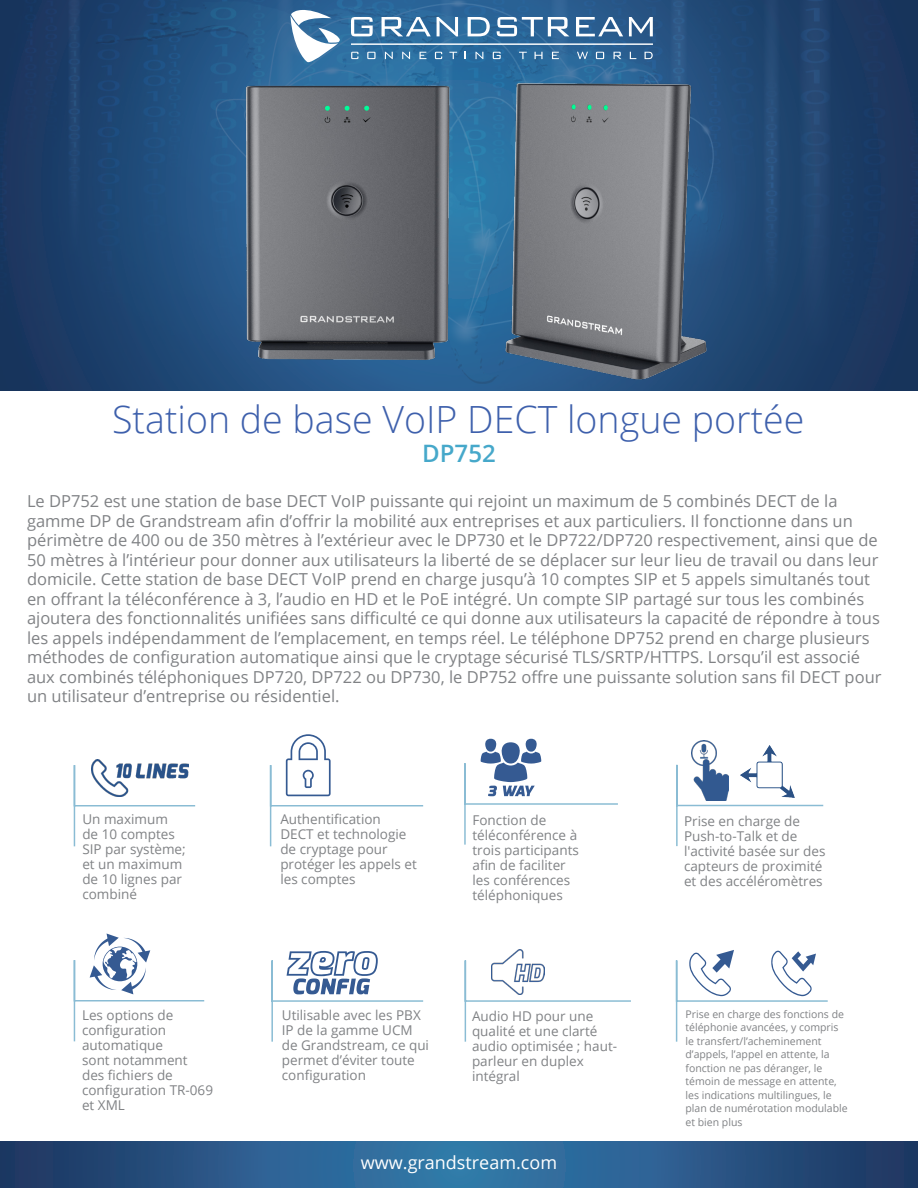
<style>
.page{position:relative;width:918px;height:1188px;background:#fff}
.page>*{position:absolute;margin:0;border:0;box-sizing:border-box;transform-origin:0 0}
.t1{font:300 37.5px "Open Sans";color:#3e60ac}
.t2{font:600 24px "Open Sans";color:#46a8ca}
.t3{font:18px "Open Sans";color:#fff}
.t4{font:16.5px/19.5px "Open Sans";color:#808285}
.t5{font:13.5px/15px "Open Sans";color:#808285}
.t6{font:10.5px/13.5px "Open Sans";color:#808285}
</style>
<div class="page">
<img style="left:0;top:0;width:918px;height:391px">
<svg style="left:291px;top:10px;width:49px;height:38px"></svg>
<svg style="left:351px;top:17px;width:22px;height:19px"></svg>
<svg style="left:382px;top:17px;width:49px;height:19px"></svg>
<svg style="left:437px;top:17px;width:21px;height:19px"></svg>
<svg style="left:468px;top:17px;width:22px;height:19px"></svg>
<svg style="left:497px;top:17px;width:72px;height:19px"></svg>
<svg style="left:576px;top:17px;width:47px;height:19px"></svg>
<svg style="left:629px;top:17px;width:24px;height:19px"></svg>
<svg style="left:476px;top:52px;width:7px;height:7px"></svg>
<svg style="left:493px;top:52px;width:8px;height:7px"></svg>
<svg style="left:519px;top:52px;width:8px;height:7px"></svg>
<svg style="left:535px;top:52px;width:8px;height:7px"></svg>
<svg style="left:552px;top:52px;width:7px;height:7px"></svg>
<svg style="left:645px;top:52px;width:8px;height:7px"></svg>
<svg style="left:596px;top:52px;width:8px;height:7px"></svg>
<svg style="left:614px;top:52px;width:7px;height:7px"></svg>
<svg style="left:630px;top:52px;width:6px;height:7px"></svg>
<svg style="left:577px;top:52px;width:11px;height:7px"></svg>
<hr style="left:351px;top:44px;width:302px;height:1px;background:#fff">
<svg style="left:0;top:1142px;width:918px;height:46px;background:#295988"></svg>
<svg style="left:73px;top:764px;width:123px;height:83px"></svg>
<svg style="left:464px;top:960px;width:167px;height:82px"></svg>
<img style="left:92px;top:760px;width:97px;height:36px">
<svg style="left:269px;top:734px;width:155px;height:113px"></svg>
<div style="left:485px;top:739px;width:12px;height:13px;background:#355a92;border-radius:50%"></div>
<div style="left:525px;top:739px;width:12px;height:13px;background:#355a92;border-radius:50%"></div>
<svg style="left:464px;top:742px;width:154px;height:103px"></svg>
<svg style="left:73px;top:934px;width:132px;height:108px"></svg>
<svg style="left:271px;top:951px;width:153px;height:91px"></svg>
<svg style="left:675px;top:950px;width:153px;height:92px"></svg>
<img style="left:491px;top:950px;width:54px;height:44px">
<img style="left:216px;top:48px;width:252px;height:315px">
<svg style="left:676px;top:764px;width:148px;height:83px"></svg>
<img style="left:691px;top:740px;width:38px;height:60px">
<img style="left:741px;top:745px;width:53px;height:52px">
<img style="left:495px;top:79px;width:252px;height:312px">
<p class="t1" style="left:112px;top:394px;width:694px">Station de base VoIP DECT longue portée</p>
<p class="t2" style="left:422px;top:437px;width:75px">DP752</p>
<p class="t4" style="left:27px;top:491px;width:856px">Le DP752 est une station de base DECT VoIP puissante qui rejoint un maximum de 5 combinés DECT de la gamme DP de Grandstream afin d’offrir la mobilité aux entreprises et aux particuliers. Il fonctionne dans un périmètre de 400 ou de 350 mètres à l’extérieur avec le DP730 et le DP722/DP720 respectivement, ainsi que de 50 mètres à l’intérieur pour donner aux utilisateurs la liberté de se déplacer sur leur lieu de travail ou dans leur domicile. Cette station de base DECT VoIP prend en charge jusqu’à 10 comptes SIP et 5 appels simultanés tout en offrant la téléconférence à 3, l’audio en HD et le PoE intégré. Un compte SIP partagé sur tous les combinés ajoutera des fonctionnalités unifiées sans difficulté ce qui donne aux utilisateurs la capacité de répondre à tous les appels indépendamment de l’emplacement, en temps réel. Le téléphone DP752 prend en charge plusieurs méthodes de configuration automatique ainsi que le cryptage sécurisé TLS/SRTP/HTTPS. Lorsqu’il est associé aux combinés téléphoniques DP720, DP722 ou DP730, le DP752 offre une puissante solution sans fil DECT pour un utilisateur d’entreprise ou résidentiel.</p>
<p class="t5" style="left:82px;top:812px;width:105px">Un maximum de 10 comptes<br>SIP par système; et un maximum de 10 lignes par combiné</p>
<p class="t5" style="left:280px;top:812px;width:138px">Authentification<br>DECT et technologie de cryptage pour protéger les appels et les comptes</p>
<p class="t5" style="left:472px;top:812px;width:108px">Fonction de téléconférence à trois participants afin de faciliter les conférences téléphoniques</p>
<p class="t5" style="left:684px;top:813px;width:143px">Prise en charge de<br>Push-to-Talk et de l'activité basée sur des capteurs de proximité et des accéléromètres</p>
<p class="t5" style="left:82px;top:1007px;width:133px">Les options de configuration automatique<br>sont notamment des fichiers de configuration TR-069 et XML</p>
<p class="t5" style="left:282px;top:1008px;width:149px">Utilisable avec les PBX<br>IP de la gamme UCM de Grandstream, ce qui permet d’éviter toute configuration</p>
<p class="t6" style="left:686px;top:1007px;width:164px">Prise en charge des fonctions de téléphonie avancées, y compris le transfert/l’acheminement d’appels, l’appel en attente, la fonction ne pas déranger, le témoin de message en attente, les indications multilingues, le plan de numérotation modulable et bien plus</p>
<p class="t5" style="left:472px;top:1008px;width:147px">Audio HD pour une qualité et une clarté audio optimisée ; haut&shy;parleur en duplex intégral</p>
<p class="t3" style="left:361px;top:1151px;width:198px">www.grandstream.com</p>
</div>
